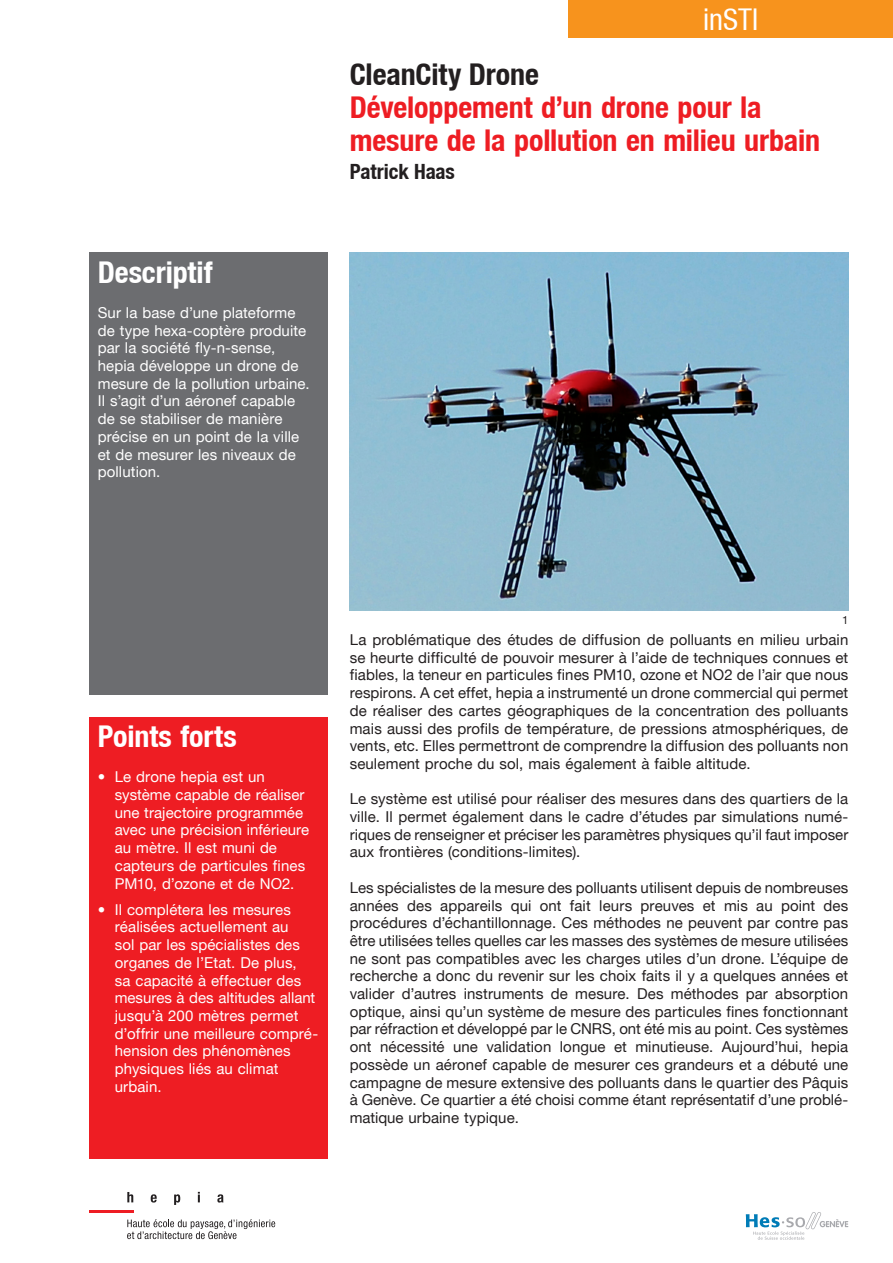
<style>
.page{position:relative;width:893px;height:1263px;background:#fff}
.page>*{position:absolute;margin:0;border:0;box-sizing:border-box;transform-origin:0 0}
.t1{font:700 condensed 30px/33px "Helvetica Neue";letter-spacing:-.005em;color:#ee1d23}
.t2{font:700 condensed 30px "Helvetica Neue";color:#fff}
.t3{font:700 condensed 30px "Helvetica Neue";letter-spacing:-.005em;color:#231f20}
.t4{font:condensed 30px "Helvetica Neue";color:#fff}
.t5{font:700 condensed 21px "Helvetica Neue";letter-spacing:-.005em;color:#231f20}
.t6{font:15px/17.7px "Helvetica Neue";letter-spacing:.005em;color:#231f20;text-align:justify}
.t7{font:15px/17.7px "Helvetica Neue";letter-spacing:.005em;color:#fff}
.t8{font:11.25px "Helvetica Neue";color:#231f20}
</style>
<div class="page">
<div style="left:568px;top:0;width:325px;height:37px;background:#f7931d"></div>
<div style="left:89px;top:253px;width:238px;height:442px;background:#6c6d70"></div>
<div style="left:89px;top:717px;width:238px;height:442px;background:#ee1d23"></div>
<img style="left:350px;top:253px;width:498px;height:358px">
<hr style="left:89px;top:1209px;width:44px;height:3px;background:#ee1d23">
<svg style="left:127px;top:1219px;width:148px;height:20px"></svg>
<svg style="left:127px;top:1192px;width:6px;height:10px"></svg>
<svg style="left:151px;top:1194px;width:6px;height:8px"></svg>
<svg style="left:174px;top:1194px;width:6px;height:11px"></svg>
<svg style="left:198px;top:1192px;width:2px;height:10px"></svg>
<svg style="left:217px;top:1194px;width:6px;height:8px"></svg>
<svg style="left:746px;top:1212px;width:102px;height:28px"></svg>
<h1 class="t2" style="left:98px;top:254px;width:116px">Descriptif</h1>
<p class="t7" style="left:98px;top:304px;width:213px">Sur la base d’une plateforme de type hexa-coptère produite par la société fly-n-sense, hepia développe un drone de mesure de la pollution urbaine.<br>Il s’agit d’un aéronef capable de se stabiliser de manière précise en un point de la ville et de mesurer les niveaux de pollution.</p>
<h1 class="t4" style="left:703px;top:2px;width:57px">inSTI</h1>
<h1 class="t3" style="left:350px;top:56px;width:191px">CleanCity Drone</h1>
<h1 class="t1" style="left:350px;top:90px;width:472px">Développement d’un drone pour la mesure de la pollution en milieu urbain</h1>
<h2 class="t5" style="left:350px;top:159px;width:107px">Patrick Haas</h2>
<h1 class="t2" style="left:98px;top:718px;width:140px">Points forts</h1>
<p class="t7" style="left:115px;top:768px;width:196px;text-indent:-17px">• Le drone hepia est un système capable de réaliser une trajectoire programmée avec une précision inférieure au mètre. Il est muni de capteurs de particules fines<br>PM10, d’ozone et de NO2.</p>
<p class="t7" style="left:115px;top:900px;width:205px;text-indent:-17px">• Il complétera les mesures réalisées actuellement au<br>sol par les spécialistes des organes de l’Etat. De plus,<br>sa capacité à effectuer des mesures à des altitudes allant jusqu’à 200 mètres permet d’offrir une meilleure compré&shy;hension des phénomènes physiques liés au climat urbain.</p>
<p class="t8" style="left:842px;top:613px;width:8px">1</p>
<p class="t6" style="left:350px;top:631px;width:500px">La problématique des études de diffusion de polluants en milieu urbain se heurte difficulté de pouvoir mesurer à l’aide de techniques connues et fiables, la teneur en particules fines PM10, ozone et NO2 de l’air que nous respirons. A cet effet, hepia a instrumenté un drone commercial qui permet de réaliser des cartes géographiques de la concentration des polluants mais aussi des profils de température, de pressions atmosphériques, de vents, etc. Elles permettront de comprendre la diffusion des polluants non seulement proche du sol, mais également à faible altitude.</p>
<p class="t6" style="left:350px;top:790px;width:500px">Le système est utilisé pour réaliser des mesures dans des quartiers de la ville. Il permet également dans le cadre d’études par simulations numé&shy;riques de renseigner et préciser les paramètres physiques qu’il faut imposer aux frontières (conditions-limites).</p>
<p class="t6" style="left:350px;top:878px;width:500px">Les spécialistes de la mesure des polluants utilisent depuis de nombreuses années des appareils qui ont fait leurs preuves et mis au point des procédures d’échantillonnage. Ces méthodes ne peuvent par contre pas être utilisées telles quelles car les masses des systèmes de mesure utilisées ne sont pas compatibles avec les charges utiles d’un drone. L’équipe de recherche a donc du revenir sur les choix faits il y a quelques années et valider d’autres instruments de mesure. Des méthodes par absorption optique, ainsi qu’un système de mesure des particules fines fonctionnant par réfraction et développé par le CNRS, ont été mis au point. Ces systèmes ont nécessité une validation longue et minutieuse. Aujourd’hui, hepia possède un aéronef capable de mesurer ces grandeurs et a débuté une campagne de mesure extensive des polluants dans le quartier des Pâquis à Genève. Ce quartier a été choisi comme étant représentatif d’une problé&shy;matique urbaine typique.</p>
</div>
